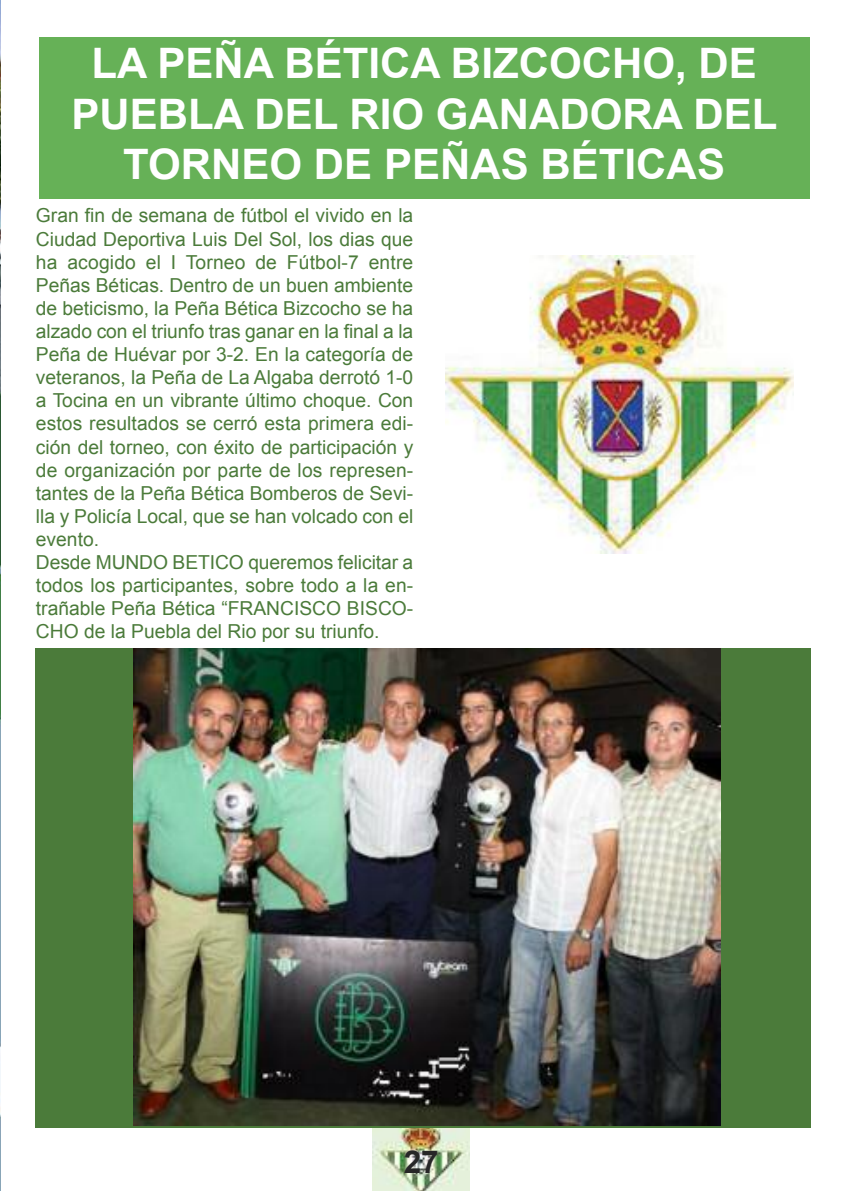
<style>
.page{position:relative;width:844px;height:1191px;background:#fff}
.page>*{position:absolute;margin:0;border:0;box-sizing:border-box;transform-origin:0 0}
.t1{font:700 42px/50.4px "Arial";color:#fff;text-align:center}
.t2{font:700 31.5px "Arial";color:#272627}
.t3{font:19.25px/23.1px "Arial";color:#4b7b3a}
</style>
<div class="page">
<img style="left:0;top:0;width:1px;height:1191px">
<img style="left:372px;top:1128px;width:97px;height:63px">
<div style="left:35px;top:648px;width:776px;height:480px;background:#4b7b3a"></div>
<img style="left:133px;top:648px;width:587px;height:477px">
<div style="left:39px;top:37px;width:770px;height:161px;background:#66b157"></div>
<img style="left:445px;top:256px;width:348px;height:297px">
<h1 class="t1" style="left:71px;top:38px;width:707px">LA PEÑA BÉTICA BIZCOCHO, DE<br>PUEBLA DEL RIO GANADORA DEL<br>TORNEO DE PEÑAS BÉTICAS</h1>
<p class="t3" style="left:36px;top:204px;width:379px">Gran fin de semana de fútbol el vivido en la Ciudad Deportiva Luis Del Sol, los dias que ha acogido el I Torneo de Fútbol-7 entre Peñas Béticas. Dentro de un buen ambiente de beticismo, la Peña Bética Bizcocho se ha alzado con el triunfo tras ganar en la final a la Peña de Huévar por 3-2. En la categoría de veteranos, la Peña de La Algaba derrotó 1-0 a Tocina en un vibrante último choque. Con estos resultados se cerró esta primera edi&shy;ción del torneo, con éxito de participación y de organización por parte de los represen&shy;tantes de la Peña Bética Bomberos de Sevi&shy;lla y Policía Local, que se han volcado con el evento.<br>Desde MUNDO BETICO queremos felicitar a todos los participantes, sobre todo a la en&shy;trañable Peña Bética “FRANCISCO BISCO-CHO de la Puebla del Rio por su triunfo.</p>
<h2 class="t2" style="left:403px;top:1144px;width:37px">27</h2>
</div>
